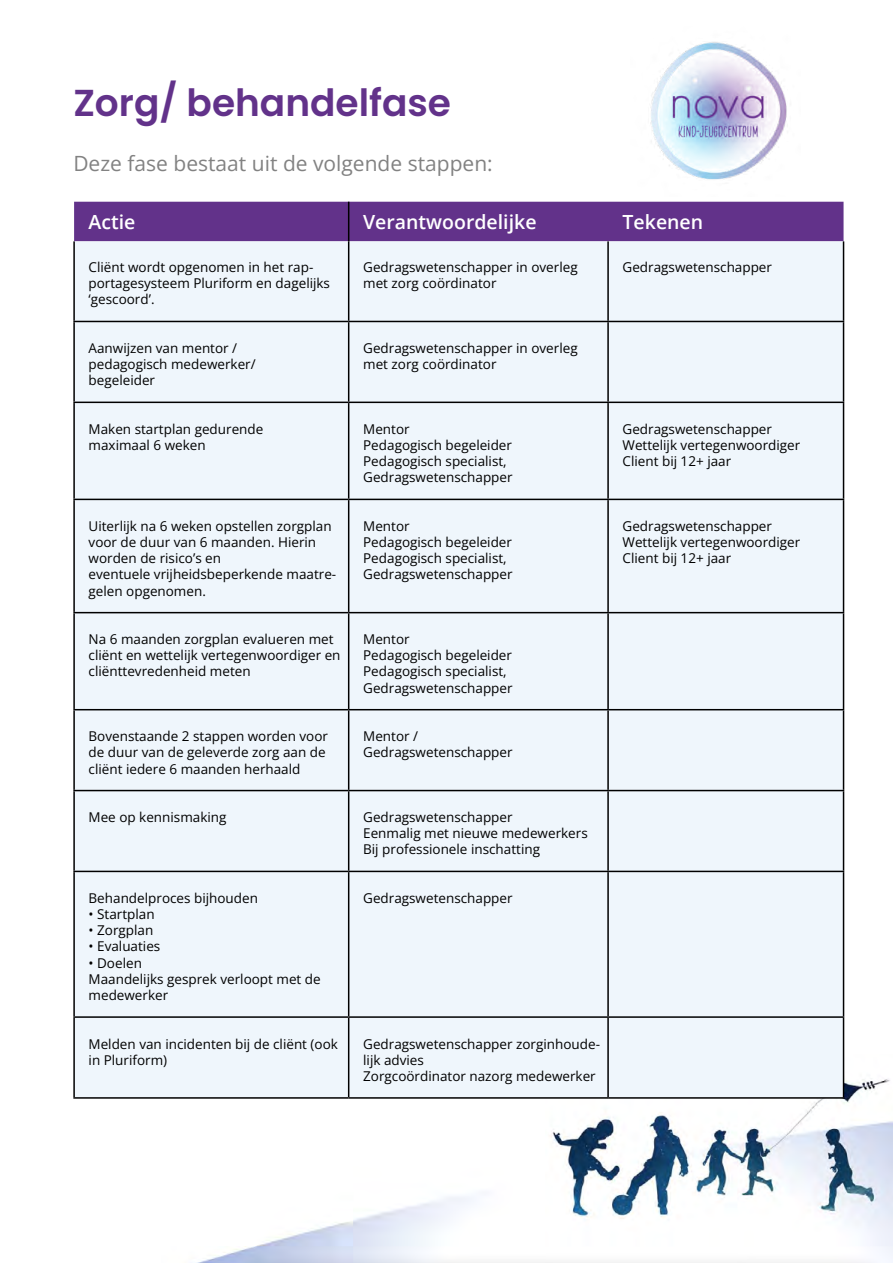
<style>
.page{position:relative;width:893px;height:1263px;background:#fff}
.page>*{position:absolute;margin:0;border:0;box-sizing:border-box;transform-origin:0 0}
.t1{font:600 37.5px "Poppins";color:#62328a}
.t2{font:21px "Open Sans";color:#828282}
.t3{font:600 19.5px "Open Sans";color:#fff}
.t4{font:13.5px/16.2px "Open Sans";color:#000}
</style>
<div class="page">
<img style="left:197px;top:1054px;width:696px;height:209px">
<div style="left:74px;top:202px;width:769px;height:39px;background:#62328a"></div>
<div style="left:75px;top:241px;width:768px;height:856px;background:#eff6fc"></div>
<hr style="left:348px;top:202px;width:1px;height:39px;background:#000">
<hr style="left:73px;top:241px;width:2px;height:80px;background:#000">
<hr style="left:348px;top:241px;width:1px;height:80px;background:#000">
<hr style="left:607px;top:241px;width:2px;height:80px;background:#000">
<hr style="left:843px;top:241px;width:1px;height:80px;background:#000">
<hr style="left:73px;top:321px;width:276px;height:1px;background:#000">
<hr style="left:73px;top:322px;width:2px;height:80px;background:#000">
<hr style="left:349px;top:321px;width:259px;height:1px;background:#000">
<hr style="left:348px;top:322px;width:1px;height:80px;background:#000">
<hr style="left:608px;top:321px;width:236px;height:1px;background:#000">
<hr style="left:607px;top:322px;width:2px;height:80px;background:#000">
<hr style="left:843px;top:322px;width:1px;height:80px;background:#000">
<hr style="left:73px;top:402px;width:276px;height:1px;background:#000">
<hr style="left:73px;top:403px;width:2px;height:96px;background:#000">
<hr style="left:349px;top:402px;width:259px;height:1px;background:#000">
<hr style="left:348px;top:403px;width:1px;height:96px;background:#000">
<hr style="left:608px;top:402px;width:236px;height:1px;background:#000">
<hr style="left:607px;top:403px;width:2px;height:96px;background:#000">
<hr style="left:843px;top:403px;width:1px;height:96px;background:#000">
<hr style="left:73px;top:499px;width:276px;height:1px;background:#000">
<hr style="left:73px;top:500px;width:2px;height:112px;background:#000">
<hr style="left:349px;top:499px;width:259px;height:1px;background:#000">
<hr style="left:348px;top:500px;width:1px;height:112px;background:#000">
<hr style="left:608px;top:499px;width:236px;height:1px;background:#000">
<hr style="left:607px;top:500px;width:2px;height:112px;background:#000">
<hr style="left:843px;top:500px;width:1px;height:112px;background:#000">
<hr style="left:73px;top:612px;width:276px;height:1px;background:#000">
<hr style="left:73px;top:613px;width:2px;height:96px;background:#000">
<hr style="left:349px;top:612px;width:259px;height:1px;background:#000">
<hr style="left:348px;top:613px;width:1px;height:96px;background:#000">
<hr style="left:608px;top:612px;width:236px;height:1px;background:#000">
<hr style="left:607px;top:613px;width:2px;height:96px;background:#000">
<hr style="left:843px;top:613px;width:1px;height:96px;background:#000">
<hr style="left:73px;top:709px;width:276px;height:1px;background:#000">
<hr style="left:73px;top:710px;width:2px;height:80px;background:#000">
<hr style="left:349px;top:709px;width:259px;height:1px;background:#000">
<hr style="left:348px;top:710px;width:1px;height:80px;background:#000">
<hr style="left:608px;top:709px;width:236px;height:1px;background:#000">
<hr style="left:607px;top:710px;width:2px;height:80px;background:#000">
<hr style="left:843px;top:710px;width:1px;height:80px;background:#000">
<hr style="left:73px;top:790px;width:276px;height:1px;background:#000">
<hr style="left:73px;top:791px;width:2px;height:80px;background:#000">
<hr style="left:349px;top:790px;width:259px;height:1px;background:#000">
<hr style="left:348px;top:791px;width:1px;height:80px;background:#000">
<hr style="left:608px;top:790px;width:236px;height:1px;background:#000">
<hr style="left:607px;top:791px;width:2px;height:80px;background:#000">
<hr style="left:843px;top:791px;width:1px;height:80px;background:#000">
<hr style="left:73px;top:871px;width:276px;height:1px;background:#000">
<hr style="left:73px;top:872px;width:2px;height:144px;background:#000">
<hr style="left:349px;top:871px;width:259px;height:1px;background:#000">
<hr style="left:348px;top:872px;width:1px;height:144px;background:#000">
<hr style="left:608px;top:871px;width:236px;height:1px;background:#000">
<hr style="left:607px;top:872px;width:2px;height:144px;background:#000">
<hr style="left:843px;top:872px;width:1px;height:144px;background:#000">
<hr style="left:73px;top:1016px;width:276px;height:2px;background:#000">
<hr style="left:73px;top:1018px;width:2px;height:79px;background:#000">
<hr style="left:349px;top:1016px;width:259px;height:2px;background:#000">
<hr style="left:348px;top:1018px;width:1px;height:79px;background:#000">
<hr style="left:608px;top:1016px;width:236px;height:2px;background:#000">
<hr style="left:607px;top:1018px;width:2px;height:79px;background:#000">
<hr style="left:843px;top:1018px;width:1px;height:79px;background:#000">
<hr style="left:73px;top:1097px;width:276px;height:2px;background:#000">
<hr style="left:349px;top:1097px;width:259px;height:2px;background:#000">
<hr style="left:608px;top:1097px;width:236px;height:2px;background:#000">
<img style="left:650px;top:42px;width:137px;height:138px">
<p class="t1" style="left:73px;top:81px;width:379px">Zorg/ behandelfase</p>
<p class="t2" style="left:73px;top:149px;width:421px">Deze fase bestaat uit de volgende stappen:</p>
<p class="t3" style="left:89px;top:209px;width:48px">Actie</p>
<p class="t3" style="left:363px;top:209px;width:175px">Verantwoordelijke</p>
<p class="t3" style="left:623px;top:209px;width:82px">Tekenen</p>
<p class="t4" style="left:89px;top:259px;width:243px">Cliënt wordt opgenomen in het rap&shy;portagesysteem Pluriform en dagelijks ‘gescoord’.</p>
<p class="t4" style="left:363px;top:259px;width:216px">Gedragswetenschapper in overleg met zorg coördinator</p>
<p class="t4" style="left:623px;top:259px;width:151px">Gedragswetenschapper</p>
<p class="t4" style="left:89px;top:340px;width:150px">Aanwijzen van mentor /</p>
<p class="t4" style="left:89px;top:356px;width:169px">pedagogisch medewerker/</p>
<p class="t4" style="left:89px;top:372px;width:68px">begeleider</p>
<p class="t4" style="left:363px;top:340px;width:216px">Gedragswetenschapper in overleg met zorg coördinator</p>
<p class="t4" style="left:89px;top:420px;width:176px">Maken startplan gedurende</p>
<p class="t4" style="left:89px;top:437px;width:119px">maximaal 6 weken</p>
<p class="t4" style="left:89px;top:517px;width:245px">Uiterlijk na 6 weken opstellen zorgplan voor de duur van 6 maanden. Hierin worden de risico’s en</p>
<p class="t4" style="left:89px;top:566px;width:249px">eventuele vrijheidsbeperkende maatre&shy;gelen opgenomen.</p>
<p class="t4" style="left:363px;top:420px;width:48px">Mentor</p>
<p class="t4" style="left:363px;top:437px;width:150px">Pedagogisch begeleider</p>
<p class="t4" style="left:363px;top:453px;width:145px">Pedagogisch specialist,</p>
<p class="t4" style="left:363px;top:469px;width:151px">Gedragswetenschapper</p>
<p class="t4" style="left:363px;top:517px;width:48px">Mentor</p>
<p class="t4" style="left:363px;top:534px;width:150px">Pedagogisch begeleider</p>
<p class="t4" style="left:363px;top:550px;width:145px">Pedagogisch specialist,</p>
<p class="t4" style="left:363px;top:566px;width:151px">Gedragswetenschapper</p>
<p class="t4" style="left:89px;top:631px;width:253px">Na 6 maanden zorgplan evalueren met cliënt en wettelijk vertegenwoordiger en cliënttevredenheid meten</p>
<p class="t4" style="left:363px;top:631px;width:48px">Mentor</p>
<p class="t4" style="left:363px;top:647px;width:150px">Pedagogisch begeleider</p>
<p class="t4" style="left:363px;top:663px;width:145px">Pedagogisch specialist,</p>
<p class="t4" style="left:363px;top:679px;width:151px">Gedragswetenschapper</p>
<p class="t4" style="left:89px;top:728px;width:241px">Bovenstaande 2 stappen worden voor de duur van de geleverde zorg aan de cliënt iedere 6 maanden herhaald</p>
<p class="t4" style="left:363px;top:728px;width:56px">Mentor /</p>
<p class="t4" style="left:363px;top:744px;width:151px">Gedragswetenschapper</p>
<p class="t4" style="left:89px;top:809px;width:139px">Mee op kennismaking</p>
<p class="t4" style="left:363px;top:809px;width:151px">Gedragswetenschapper</p>
<p class="t4" style="left:363px;top:825px;width:226px">Eenmalig met nieuwe medewerkers</p>
<p class="t4" style="left:363px;top:841px;width:178px">Bij professionele inschatting</p>
<p class="t4" style="left:89px;top:889px;width:171px">Behandelproces bijhouden</p>
<p class="t4" style="left:89px;top:906px;width:68px">• Startplan</p>
<p class="t4" style="left:89px;top:922px;width:66px">• Zorgplan</p>
<p class="t4" style="left:89px;top:938px;width:73px">• Evaluaties</p>
<p class="t4" style="left:89px;top:954px;width:55px">• Doelen</p>
<p class="t4" style="left:89px;top:970px;width:234px">Maandelijks gesprek verloopt met de medewerker</p>
<p class="t4" style="left:363px;top:889px;width:151px">Gedragswetenschapper</p>
<p class="t4" style="left:89px;top:1035px;width:251px">Melden van incidenten bij de cliënt (ook in Pluriform)</p>
<p class="t4" style="left:363px;top:1035px;width:238px">Gedragswetenschapper zorginhoude&shy;lijk advies</p>
<p class="t4" style="left:363px;top:1067px;width:234px">Zorgcoördinator nazorg medewerker</p>
<p class="t4" style="left:623px;top:420px;width:151px">Gedragswetenschapper</p>
<p class="t4" style="left:623px;top:437px;width:179px">Wettelijk vertegenwoordiger</p>
<p class="t4" style="left:623px;top:453px;width:110px">Client bij 12+ jaar</p>
<p class="t4" style="left:623px;top:517px;width:151px">Gedragswetenschapper</p>
<p class="t4" style="left:623px;top:534px;width:179px">Wettelijk vertegenwoordiger</p>
<p class="t4" style="left:623px;top:550px;width:110px">Client bij 12+ jaar</p>
</div>
